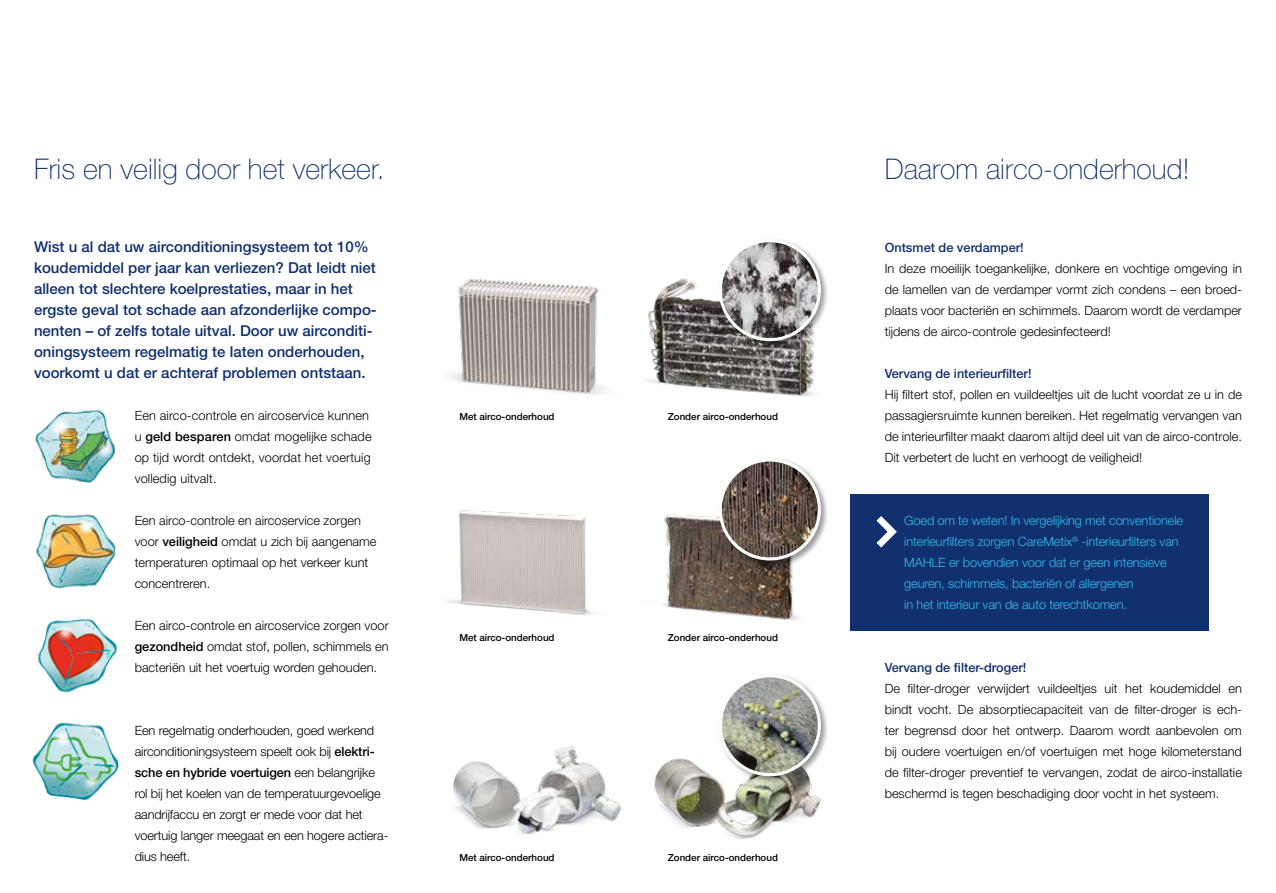
<style>
.page{position:relative;width:1276px;height:893px;background:#fff}
.page>*{position:absolute;margin:0;border:0;box-sizing:border-box;transform-origin:0 0}
.t1{font:100 28.5px "Helvetica Neue LT Std";color:#11306e}
.t2{font:500 15px/21px "Helvetica Neue LT Std";color:#11306e}
.t3{font:300 12.75px/21px "Helvetica Neue LT Std";color:#000;text-align:justify}
.t4{font:300 12.75px/21px "Helvetica Neue LT Std";letter-spacing:-.01em;color:#36bcee}
.t5{font:500 12.75px "Helvetica Neue LT Std";color:#11306e}
.t6{font:500 9.75px "Helvetica Neue LT Std";color:#000}
.s1{font-weight:500}
</style>
<div class="page">
<img style="left:452px;top:746px;width:169px;height:89px">
<img style="left:663px;top:514px;width:191px;height:117px">
<img style="left:448px;top:510px;width:145px;height:105px">
<img style="left:451px;top:279px;width:154px;height:115px">
<img style="left:647px;top:278px;width:167px;height:119px">
<img style="left:654px;top:758px;width:167px;height:82px">
<div style="left:717px;top:672px;width:112px;height:113px;background:#000;opacity:.4"></div>
<img style="left:720px;top:676px;width:99px;height:99px;border-radius:49px">
<div style="left:719px;top:674px;width:102px;height:102px;border:3px solid #fff;border-radius:50%"></div>
<div style="left:717px;top:457px;width:112px;height:112px;background:#000;opacity:.4"></div>
<img style="left:720px;top:460px;width:99px;height:99px;border-radius:49px">
<div style="left:719px;top:458px;width:102px;height:102px;border:3px solid #fff;border-radius:50%"></div>
<div style="left:717px;top:237px;width:112px;height:113px;background:#000;opacity:.4"></div>
<img style="left:720px;top:241px;width:99px;height:99px;border-radius:49px">
<div style="left:719px;top:239px;width:102px;height:102px;border:3px solid #fff;border-radius:50%"></div>
<div style="left:850px;top:494px;width:358px;height:136px;background:#11306e"></div>
<svg style="left:876px;top:516px;width:21px;height:32px"></svg>
<img style="left:35px;top:409px;width:80px;height:74px">
<img style="left:36px;top:514px;width:79px;height:75px">
<img style="left:36px;top:619px;width:81px;height:74px">
<img style="left:32px;top:722px;width:87px;height:78px">
<h1 class="t1" style="left:34px;top:152px;width:352px">Fris en veilig door het verkeer.</h1>
<h1 class="t1" style="left:884px;top:152px;width:307px">Daarom airco-onderhoud!</h1>
<p class="t2" style="left:34px;top:236px;width:344px">Wist u al dat uw airconditioningsysteem tot 10% koudemiddel per jaar kan verliezen? Dat leidt niet alleen tot slechtere koelprestaties, maar in het ergste geval tot schade aan afzonderlijke compo&shy;nenten – of zelfs totale uitval. Door uw airconditi&shy;oningsysteem regelmatig te laten onderhouden, voorkomt u dat er achteraf problemen ontstaan.</p>
<p class="t3" style="left:135px;top:405px;width:238px;text-align:left">Een airco-controle en aircoservice kunnen u <span class="s1">geld besparen</span> omdat mogelijke schade op tijd wordt ontdekt, voordat het voertuig volledig uitvalt.</p>
<p class="t3" style="left:135px;top:510px;width:243px;text-align:left">Een airco-controle en aircoservice zorgen voor <span class="s1">veiligheid</span> omdat u zich bij aangename temperaturen optimaal op het verkeer kunt concentreren.</p>
<p class="t3" style="left:135px;top:615px;width:255px">Een airco-controle en aircoservice zorgen voor <span class="s1">gezondheid</span> omdat stof, pollen, schimmels en bacteriën uit het voertuig worden gehouden.</p>
<p class="t3" style="left:135px;top:720px;width:255px;text-align:left">Een regelmatig onderhouden, goed werkend airconditioningsysteem speelt ook bij <span class="s1">elektri&shy;sche en hybride voertuigen</span> een belangrijke rol bij het koelen van de temperatuurgevoelige aandrijfaccu en zorgt er mede voor dat het voertuig langer meegaat en een hogere actiera&shy;dius heeft.</p>
<p class="t6" style="left:459px;top:411px;width:97px">Met airco-onderhoud</p>
<p class="t6" style="left:459px;top:631px;width:97px">Met airco-onderhoud</p>
<p class="t6" style="left:668px;top:411px;width:112px">Zonder airco-onderhoud</p>
<p class="t6" style="left:668px;top:631px;width:112px">Zonder airco-onderhoud</p>
<p class="t6" style="left:459px;top:852px;width:97px">Met airco-onderhoud</p>
<p class="t6" style="left:668px;top:852px;width:112px">Zonder airco-onderhoud</p>
<p class="t5" style="left:884px;top:240px;width:141px">Ontsmet de verdamper!</p>
<p class="t3" style="left:884px;top:258px;width:359px">In deze moeilijk toegankelijke, donkere en vochtige omgeving in de lamellen van de verdamper vormt zich condens – een broed&shy;plaats voor bacteriën en schimmels. Daarom wordt de verdamper tijdens de airco-controle gedesinfecteerd!</p>
<p class="t5" style="left:884px;top:366px;width:148px">Vervang de interieurfilter!</p>
<p class="t3" style="left:884px;top:384px;width:359px">Hij filtert stof, pollen en vuildeeltjes uit de lucht voordat ze u in de passagiersruimte kunnen bereiken. Het regelmatig vervangen van de interieurfilter maakt daarom altijd deel uit van de airco-controle.<br>Dit verbetert de lucht en verhoogt de veiligheid!</p>
<p class="t4" style="left:904px;top:510px;width:280px">Goed om te weten! In vergelijking met conventionele interieurfilters zorgen CareMetix<sup>®</sup> -interieurfilters van MAHLE er bovendien voor dat er geen intensieve geuren, schimmels, bacteriën of allergenen<br>in het interieur van de auto terechtkomen.</p>
<p class="t5" style="left:884px;top:660px;width:143px">Vervang de filter-droger!</p>
<p class="t3" style="left:884px;top:678px;width:359px">De filter-droger verwijdert vuildeeltjes uit het koudemiddel en bindt vocht. De absorptiecapaciteit van de filter-droger is ech&shy;ter begrensd door het ontwerp. Daarom wordt aanbevolen om bij oudere voertuigen en/of voertuigen met hoge kilometerstand de filter-droger preventief te vervangen, zodat de airco-installatie beschermd is tegen beschadiging door vocht in het systeem.</p>
</div>
